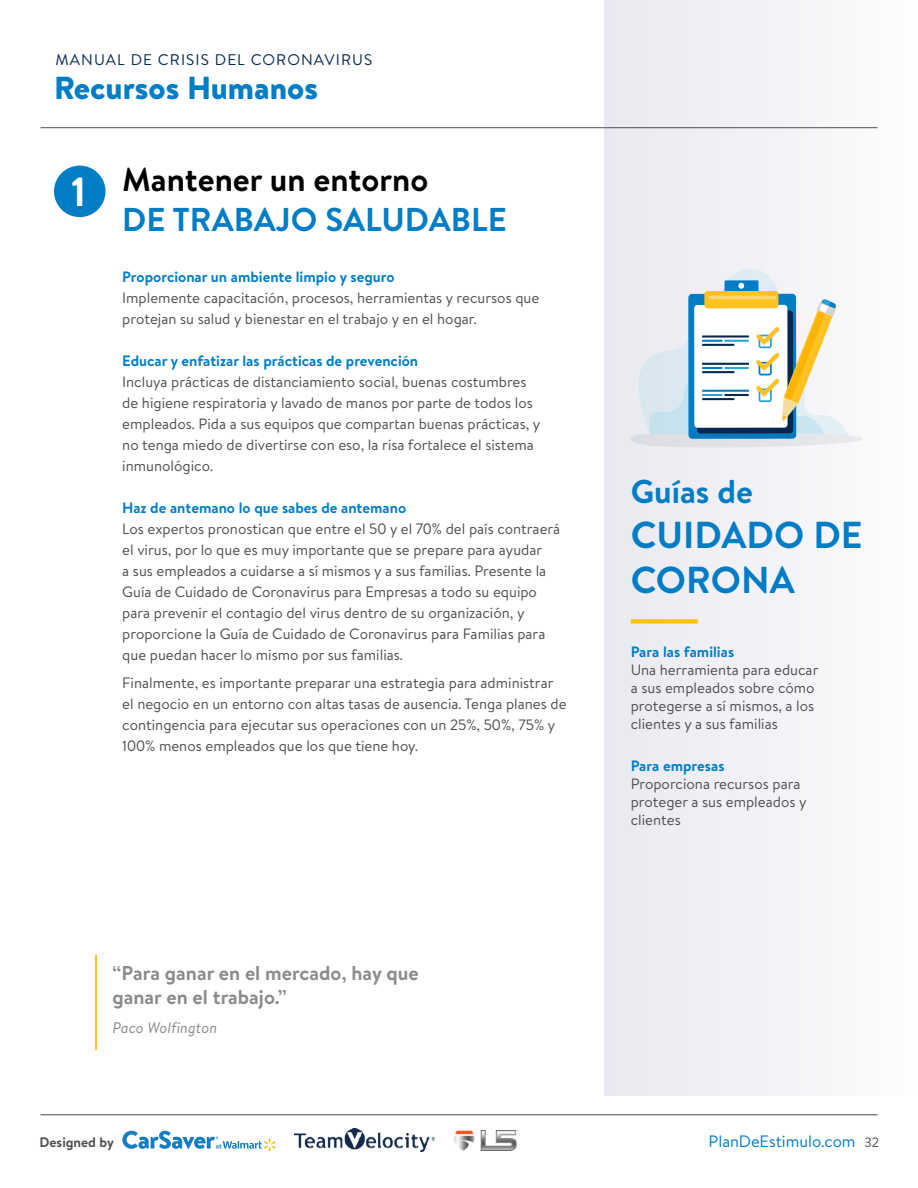
<style>
.page{position:relative;width:918px;height:1188px;background:#fff}
.page>*{position:absolute;margin:0;border:0;box-sizing:border-box;transform-origin:0 0}
.t1{font:700 40.8px "Bogle";color:#fff}
.t2{font:700 37.5px/45px "Bogle";color:#007dc5}
.t3{font:700 33px "Bogle";color:#007dc5}
.t4{font:700 33px "Bogle";color:#000}
.t5{font:900 31.8px "Bogle";color:#007dc7}
.t6{font:700 20.1px/24.2px "Bogle";color:#8a8c8c}
.t7{font:16.5px "Bogle";color:#007dc5}
.t8{font:15.45px "Bogle";letter-spacing:.07em;color:#05294f}
.t9{font:italic 15.3px "Bogle";color:#8a8c8c}
.t10{font:15px/21px "Bogle";color:#4e4f51}
.t11{font:700 15px "Bogle";color:#007dc5}
.t12{font:700 13.8px "Bogle";color:#4e4e50}
.s1{font-size:13.5px;color:#4e4f51}
</style>
<div class="page">
<div style="left:605px;top:0;width:313px;height:1095px;background:#f3f2f7"></div>
<hr style="left:40px;top:1114px;width:838px;height:1px;background:#4e4f51">
<img style="left:294px;top:1128px;width:141px;height:23px">
<svg style="left:122px;top:1131px;width:154px;height:20px"></svg>
<img style="left:455px;top:1130px;width:63px;height:20px">
<div style="left:54px;top:166px;width:52px;height:51px;background:#007dc5;border-radius:50%"></div>
<hr style="left:40px;top:127px;width:838px;height:1px;background:#4e4f51">
<hr style="left:95px;top:955px;width:2px;height:95px;background:#ffc221">
<div style="left:631px;top:619px;width:67px;height:5px;background:#ffc221"></div>
<svg style="left:630px;top:269px;width:231px;height:179px"></svg>
<p class="t8" style="left:56px;top:49px;width:318px">MANUAL DE CRISIS DEL CORONAVIRUS</p>
<h3 class="t5" style="left:54px;top:66px;width:266px">Recursos Humanos</h3>
<h1 class="t1" style="left:72px;top:163px;width:16px">1</h1>
<h3 class="t4" style="left:122px;top:157px;width:308px">Mantener un entorno</h3>
<h3 class="t3" style="left:122px;top:197px;width:386px">DE TRABAJO SALUDABLE</h3>
<p class="t11" style="left:122px;top:267px;width:274px">Proporcionar un ambiente limpio y seguro</p>
<p class="t10" style="left:122px;top:287px;width:419px">Implemente capacitación, procesos, herramientas y recursos que protejan su salud y bienestar en el trabajo y en el hogar.</p>
<p class="t11" style="left:122px;top:351px;width:297px">Educar y enfatizar las prácticas de prevención</p>
<p class="t10" style="left:122px;top:371px;width:420px">Incluya prácticas de distanciamiento social, buenas costumbres de higiene respiratoria y lavado de manos por parte de todos los empleados. Pida a sus equipos que compartan buenas prácticas, y no tenga miedo de divertirse con eso, la risa fortalece el sistema inmunológico.</p>
<p class="t11" style="left:122px;top:498px;width:285px">Haz de antemano lo que sabes de antemano</p>
<p class="t10" style="left:122px;top:518px;width:440px">Los expertos pronostican que entre el 50 y el 70% del país contraerá el virus, por lo que es muy importante que se prepare para ayudar<br>a sus empleados a cuidarse a sí mismos y a sus familias. Presente la Guía de Cuidado de Coronavirus para Empresas a todo su equipo para prevenir el contagio del virus dentro de su organización, y proporcione la Guía de Cuidado de Coronavirus para Familias para que puedan hacer lo mismo por sus familias.</p>
<p class="t10" style="left:122px;top:672px;width:446px">Finalmente, es importante preparar una estrategia para administrar el negocio en un entorno con altas tasas de ausencia. Tenga planes de contingencia para ejecutar sus operaciones con un 25%, 50%, 75% y 100% menos empleados que los que tiene hoy.</p>
<h3 class="t6" style="left:113px;top:960px;width:308px">“Para ganar en el mercado, hay que ganar en el trabajo.”</h3>
<p class="t9" style="left:113px;top:1017px;width:106px">Paco Wolfington</p>
<h3 class="t3" style="left:631px;top:468px;width:124px">Guías de</h3>
<h2 class="t2" style="left:631px;top:511px;width:233px">CUIDADO DE<br>CORONA</h2>
<p class="t11" style="left:631px;top:641px;width:105px">Para las familias</p>
<p class="t10" style="left:631px;top:660px;width:189px;line-height:18px">Una herramienta para educar a sus empleados sobre cómo protegerse a sí mismos, a los clientes y a sus familias</p>
<p class="t11" style="left:631px;top:756px;width:95px">Para empresas</p>
<p class="t10" style="left:631px;top:775px;width:177px;line-height:18px">Proporciona recursos para proteger a sus empleados y clientes</p>
<p class="t12" style="left:39px;top:1133px;width:76px">Designed by</p>
<p class="t7" style="left:709px;top:1130px;width:172px">PlanDeEstimulo.com <span class="s1">32</span></p>
</div>
